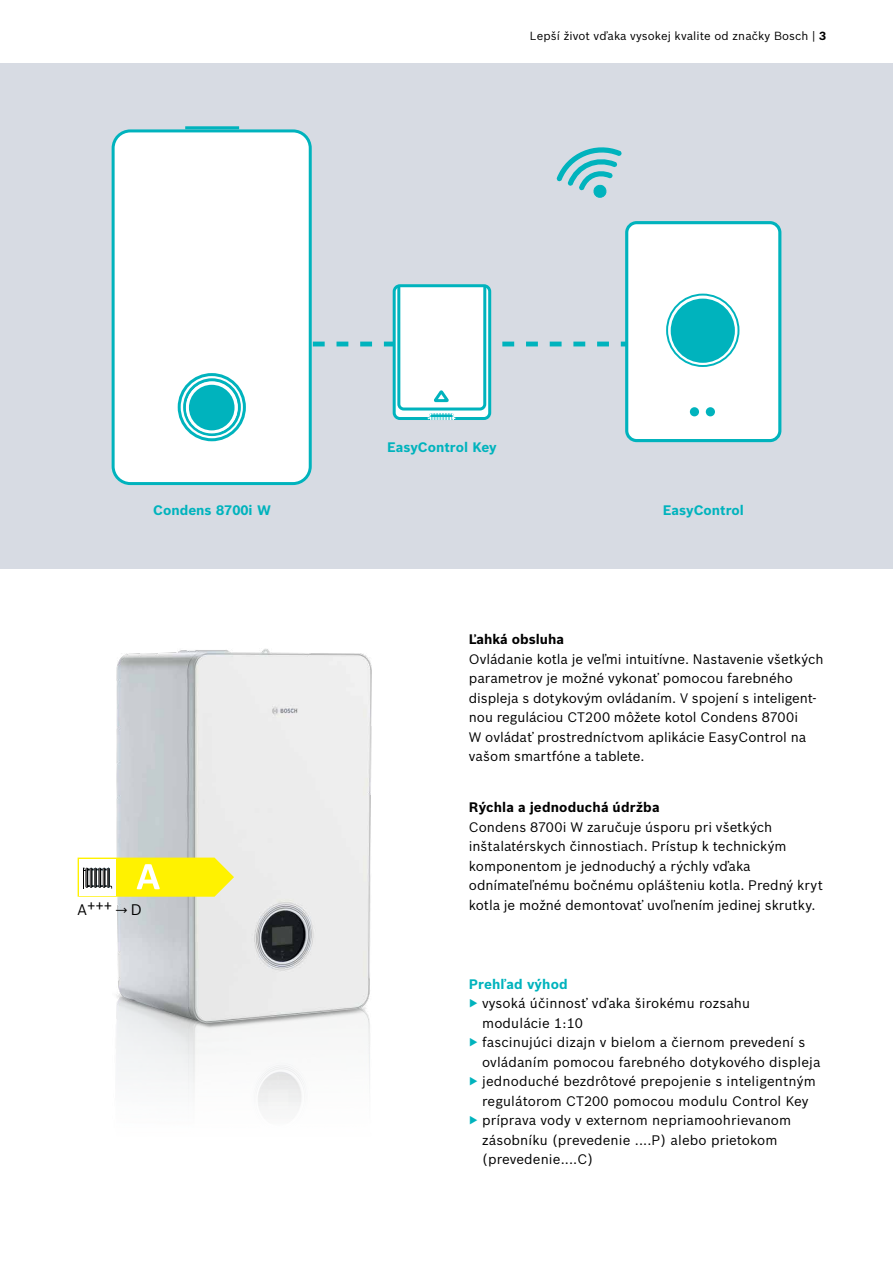
<style>
.page{position:relative;width:893px;height:1263px;background:#fff}
.page>*{position:absolute;margin:0;border:0;box-sizing:border-box;transform-origin:0 0}
.t1{font:15px "Bosch Sans";color:#000}
.t2{font:13.5px/19.5px "Bosch Sans";color:#000}
.t3{font:700 13.5px "Bosch Sans";color:#00b3bd}
.t4{font:700 13.5px "Bosch Sans";letter-spacing:.01em;color:#000}
.t5{font:11.55px "Bosch Sans";letter-spacing:.01em;color:#000}
.s1{font-weight:700}
.s2{color:#00b3bd}
</style>
<div class="page">
<div style="left:0;top:63px;width:893px;height:505px;background:#d7dbe3"></div>
<svg style="left:556px;top:147px;width:66px;height:51px"></svg>
<div style="left:113px;top:131px;width:197px;height:353px;background:#fff;border-radius:17px"></div>
<div style="left:112px;top:129px;width:200px;height:356px;border:3px solid #00b3bd;border-radius:17px"></div>
<div style="left:178px;top:373px;width:68px;height:68px;border:3px solid #00b3bd;border-radius:50%"></div>
<div style="left:183px;top:378px;width:58px;height:58px;border:3px solid #00b3bd;border-radius:50%"></div>
<div style="left:187px;top:383px;width:49px;height:49px;background:#00b3bd;border-radius:50%"></div>
<div style="left:186px;top:382px;width:52px;height:51px;border:3px solid #fff;border-radius:50%"></div>
<hr style="left:185px;top:126px;width:54px;height:3px;background:#00b3bd">
<div style="left:627px;top:223px;width:153px;height:218px;background:#fff;border-radius:10px"></div>
<div style="left:625px;top:221px;width:156px;height:221px;border:3px solid #00b3bd;border-radius:10px"></div>
<svg style="left:313px;top:283px;width:427px;height:138px"></svg>
<img style="left:116px;top:648px;width:256px;height:462px">
<svg style="left:78px;top:857px;width:156px;height:40px"></svg>
<p class="t5" style="left:530px;top:27px;width:298px">Lepší život vďaka vysokej kvalite od značky Bosch | <span class="s1">3</span></p>
<p class="t3" style="left:153px;top:500px;width:119px">Condens 8700i W</p>
<p class="t1" style="left:78px;top:896px;width:66px">A+++ → D</p>
<p class="t3" style="left:387px;top:437px;width:111px">EasyControl Key</p>
<p class="t3" style="left:663px;top:500px;width:83px">EasyControl</p>
<p class="t4" style="left:469px;top:629px;width:97px">Ľahká obsluha</p>
<p class="t2" style="left:469px;top:648px;width:356px">Ovládanie kotla je veľmi intuitívne. Nastavenie všetkých parametrov je možné vykonať pomocou farebného displeja s dotykovým ovládaním. V spojení s inteligent&shy;nou reguláciou CT200 môžete kotol Condens 8700i<br>W ovládať prostredníctvom aplikácie EasyControl na vašom smartfóne a tablete.</p>
<p class="t4" style="left:469px;top:797px;width:192px">Rýchla a jednoduchá údržba</p>
<p class="t2" style="left:469px;top:816px;width:356px">Condens 8700i W zaručuje úsporu pri všetkých inštalatérskych činnostiach. Prístup k technickým komponentom je jednoduchý a rýchly vďaka odnímateľnému bočnému oplášteniu kotla. Predný kryt kotla je možné demontovať uvoľnením jedinej skrutky.</p>
<p class="t3" style="left:469px;top:974px;width:100px">Prehľad výhod</p>
<p class="t2" style="left:469px;top:993px;width:283px"><span class="s2">▶</span> vysoká účinnosť vďaka širokému rozsahu</p>
<p class="t2" style="left:482px;top:1012px;width:102px">modulácie 1:10</p>
<p class="t2" style="left:469px;top:1032px;width:338px"><span class="s2">▶</span> fascinujúci dizajn v bielom a čiernom prevedení s</p>
<p class="t2" style="left:482px;top:1051px;width:340px">ovládaním pomocou farebného dotykového displeja</p>
<p class="t2" style="left:469px;top:1071px;width:348px"><span class="s2">▶</span> jednoduché bezdrôtové prepojenie s inteligentným</p>
<p class="t2" style="left:482px;top:1090px;width:328px">regulátorom CT200 pomocou modulu Control Key</p>
<p class="t2" style="left:469px;top:1110px;width:324px"><span class="s2">▶</span> príprava vody v externom nepriamoohrievanom</p>
<p class="t2" style="left:482px;top:1129px;width:297px">zásobníku (prevedenie ....P) alebo prietokom</p>
<p class="t2" style="left:482px;top:1149px;width:112px">(prevedenie....C)</p>
</div>
